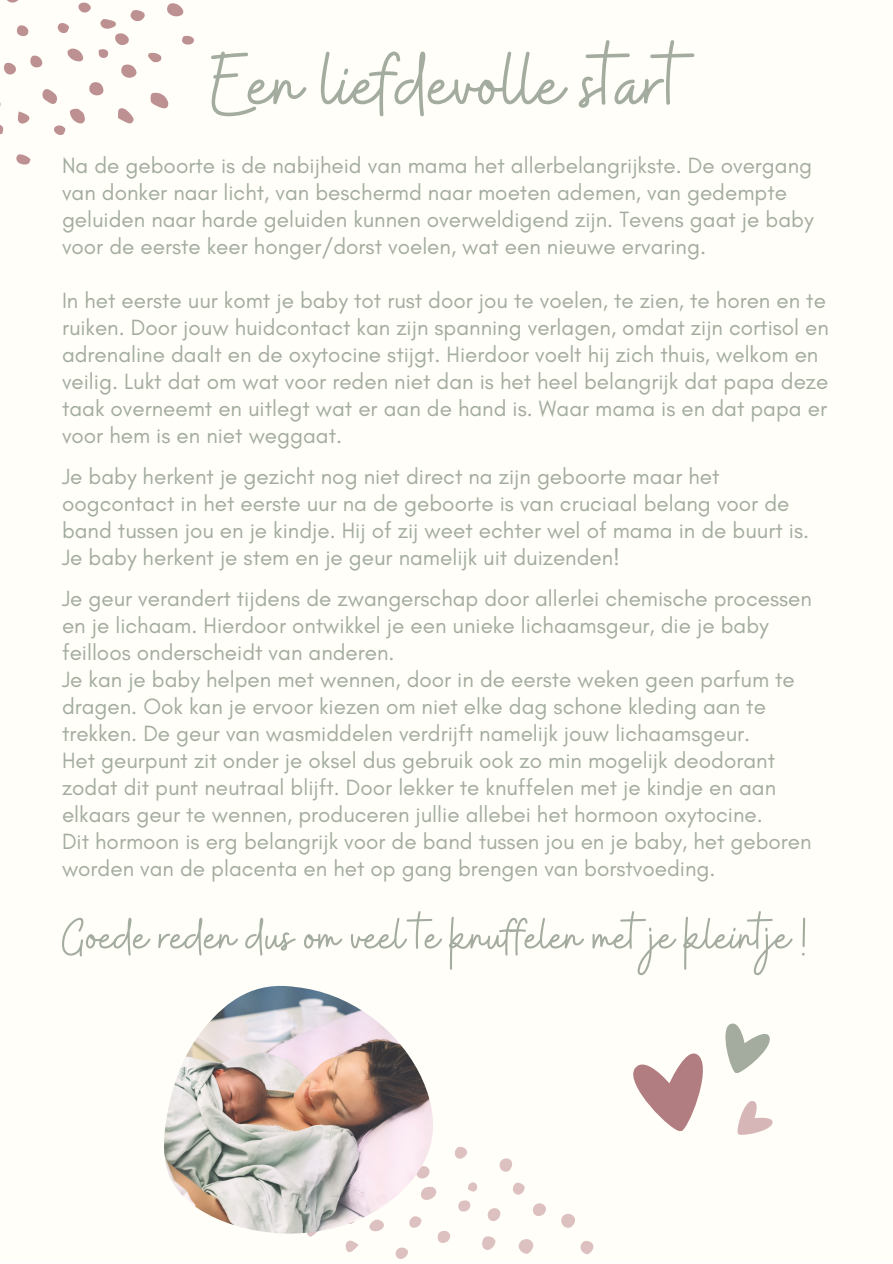
<style>
.page{position:relative;width:893px;height:1264px;background:#fff}
.page>*{position:absolute;margin:0;border:0;box-sizing:border-box;transform-origin:0 0}
.t1{font:89.85px "Buffalo";color:#a3ac9f}
.t2{font:52.5px "Buffalo";color:#a3ac9f}
.t3{font:22.5px/27px "Glacial Indifference";color:#a3ac9f}
</style>
<div class="page">
<div style="left:0;top:0;width:892px;height:1262px;background:#fffef8"></div>
<svg style="left:16px;top:154px;width:15px;height:11px"></svg>
<svg style="left:0;top:0;width:194px;height:135px"></svg>
<svg style="left:633px;top:1023px;width:140px;height:112px"></svg>
<svg style="left:433px;top:1187px;width:4px;height:11px"></svg>
<svg style="left:518px;top:1239px;width:16px;height:15px"></svg>
<svg style="left:561px;top:1214px;width:14px;height:14px"></svg>
<svg style="left:482px;top:1236px;width:14px;height:14px"></svg>
<svg style="left:580px;top:1241px;width:14px;height:14px"></svg>
<svg style="left:499px;top:1158px;width:13px;height:14px"></svg>
<svg style="left:533px;top:1203px;width:13px;height:13px"></svg>
<svg style="left:487px;top:1208px;width:14px;height:13px"></svg>
<svg style="left:437px;top:1231px;width:14px;height:12px"></svg>
<svg style="left:454px;top:1146px;width:13px;height:13px"></svg>
<svg style="left:513px;top:1182px;width:12px;height:13px"></svg>
<svg style="left:458px;top:1200px;width:13px;height:12px"></svg>
<svg style="left:395px;top:1247px;width:13px;height:12px"></svg>
<svg style="left:345px;top:1244px;width:14px;height:8px"></svg>
<svg style="left:468px;top:1182px;width:10px;height:10px"></svg>
<img style="left:164px;top:985px;width:269px;height:259px">
<p class="t1" style="left:211px;top:26px;width:472px">Een liefdevolle start</p>
<p class="t3" style="left:62px;top:151px;width:753px">Na de geboorte is de nabijheid van mama het allerbelangrijkste. De overgang van donker naar licht, van beschermd naar moeten ademen, van gedempte geluiden naar harde geluiden kunnen overweldigend zijn. Tevens gaat je baby voor de eerste keer honger/dorst voelen, wat een nieuwe ervaring.</p>
<p class="t3" style="left:62px;top:286px;width:768px">In het eerste uur komt je baby tot rust door jou te voelen, te zien, te horen en te ruiken. Door jouw huidcontact kan zijn spanning verlagen, omdat zijn cortisol en adrenaline daalt en de oxytocine stijgt. Hierdoor voelt hij zich thuis, welkom en veilig. Lukt dat om wat voor reden niet dan is het heel belangrijk dat papa deze taak overneemt en uitlegt wat er aan de hand is. Waar mama is en dat papa er voor hem is en niet weggaat.</p>
<p class="t3" style="left:62px;top:462px;width:748px">Je baby herkent je gezicht nog niet direct na zijn geboorte maar het oogcontact in het eerste uur na de geboorte is van cruciaal belang voor de band tussen jou en je kindje. Hij of zij weet echter wel of mama in de buurt is.<br>Je baby herkent je stem en je geur namelijk uit duizenden!</p>
<p class="t3" style="left:62px;top:584px;width:751px">Je geur verandert tijdens de zwangerschap door allerlei chemische processen en je lichaam. Hierdoor ontwikkel je een unieke lichaamsgeur, die je baby feilloos onderscheidt van anderen.</p>
<p class="t3" style="left:62px;top:665px;width:734px">Je kan je baby helpen met wennen, door in de eerste weken geen parfum te dragen. Ook kan je ervoor kiezen om niet elke dag schone kleding aan te trekken. De geur van wasmiddelen verdrijft namelijk jouw lichaamsgeur.</p>
<p class="t3" style="left:62px;top:746px;width:715px;text-align:justify">Het geurpunt zit onder je oksel dus gebruik ook zo min mogelijk deodorant zodat dit punt neutraal blijft. Door lekker te knuffelen met je kindje en aan elkaars geur te wennen, produceren jullie allebei het hormoon oxytocine.</p>
<p class="t3" style="left:62px;top:827px;width:751px">Dit hormoon is erg belangrijk voor de band tussen jou en je baby, het geboren worden van de placenta en het op gang brengen van borstvoeding.</p>
<p class="t2" style="left:62px;top:903px;width:746px">Goede reden dus om veel te knuffelen met je kleintje !</p>
</div>
